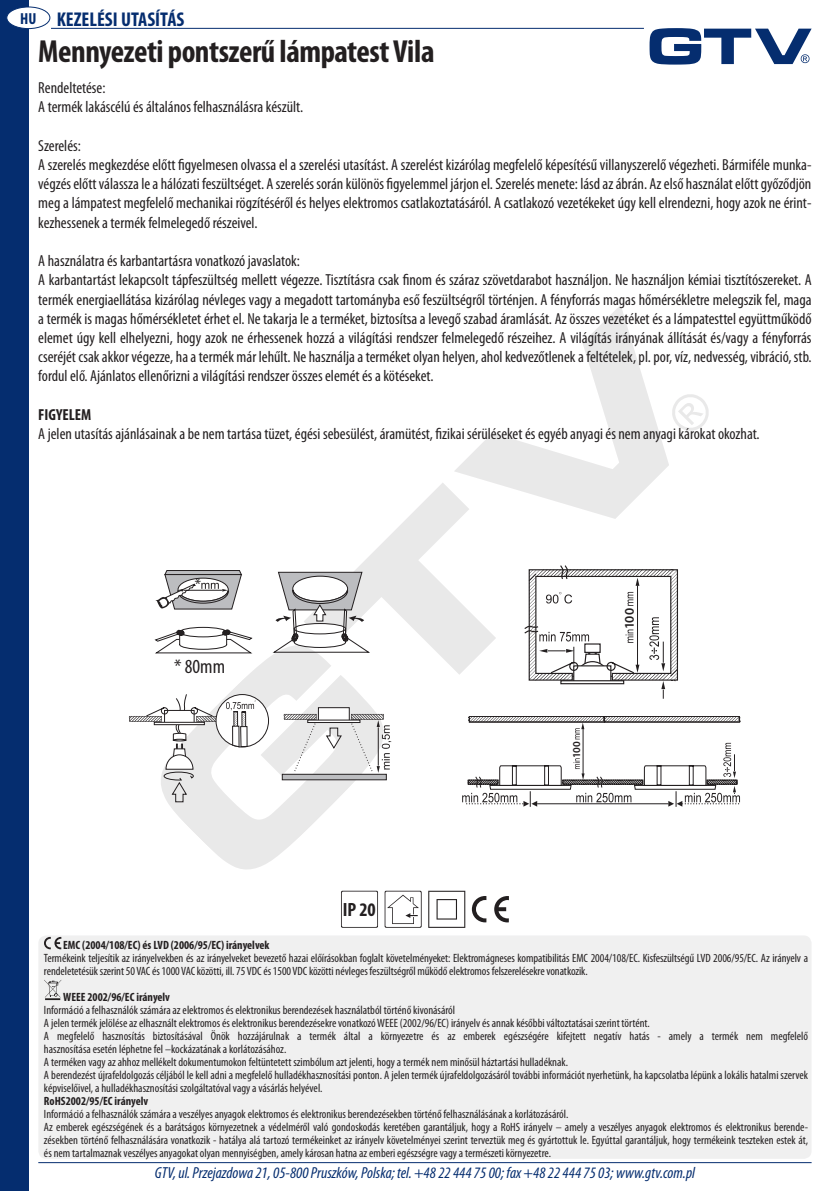
<style>
.page{position:relative;width:840px;height:1191px;background:#fff}
.page>*{position:absolute;margin:0;border:0;box-sizing:border-box;transform-origin:0 0}
.t1{font:700 condensed 32px "Myriad Pro";letter-spacing:-.015em;color:#231f20}
.t2{font:700 condensed 20px "Myriad Pro";color:#052d6f}
.t3{font:condensed 20px "Myriad Pro";color:#231f20}
.t4{font:700 condensed 19.2px "Myriad Pro";color:#231f20}
.t5{font:condensed 16.8px "Myriad Pro";color:#231f20}
.t6{font:condensed 16px/19.2px "Myriad Pro";color:#231f20}
.t7{font:italic condensed 16px "Myriad Pro";color:#052d6f}
.t8{font:700 condensed 16px "Myriad Pro";color:#231f20}
.t9{font:600 13.2px "Myriad Pro";color:#231f20}
.t10{font:condensed 12px/13px "Myriad Pro";color:#231f20}
.t11{font:700 condensed 12px "Myriad Pro";color:#231f20}
.t12{font:600 10.6px "Myriad Pro";color:#231f20}
.s1{font-size:16px}
</style>
<div class="page">
<div style="left:0;top:0;width:28px;height:1191px;background:#052d6f"></div>
<svg style="left:649px;top:28px;width:162px;height:37px"></svg>
<hr style="left:38px;top:1162px;width:773px;height:1px;background:#052d6f">
<hr style="left:51px;top:28px;width:592px;height:1px;background:#052d6f">
<div style="left:7px;top:7px;width:43px;height:22px;background:#fff;border-radius:50%"></div>
<div style="left:6px;top:7px;width:44px;height:22px;border:1px solid #052d6f;border-radius:50%"></div>
<svg style="left:168px;top:305px;width:500px;height:565px"></svg>
<svg style="left:672px;top:394px;width:36px;height:37px"></svg>
<div style="left:38px;top:935px;width:773px;height:223px;background:#f0f0f0;border-radius:8px"></div>
<svg style="left:44px;top:937px;width:17px;height:12px"></svg>
<svg style="left:44px;top:980px;width:17px;height:20px"></svg>
<svg style="left:341px;top:890px;width:37px;height:37px"></svg>
<svg style="left:384px;top:890px;width:37px;height:37px"></svg>
<svg style="left:428px;top:890px;width:37px;height:38px"></svg>
<svg style="left:494px;top:896px;width:14px;height:26px"></svg>
<svg style="left:471px;top:896px;width:15px;height:26px"></svg>
<svg style="left:524px;top:565px;width:153px;height:133px"></svg>
<svg style="left:462px;top:716px;width:277px;height:91px"></svg>
<div style="left:216px;top:694px;width:52px;height:53px;background:#fff;border-radius:50%"></div>
<svg style="left:129px;top:693px;width:126px;height:109px"></svg>
<svg style="left:282px;top:774px;width:104px;height:6px"></svg>
<div style="left:318px;top:707px;width:31px;height:15px;background:#fff;border:1px solid #231f20"></div>
<svg style="left:283px;top:714px;width:108px;height:60px"></svg>
<svg style="left:269px;top:571px;width:100px;height:82px"></svg>
<svg style="left:155px;top:626px;width:100px;height:28px"></svg>
<svg style="left:155px;top:569px;width:87px;height:41px"></svg>
<h2 class="t2" style="left:20px;top:7px;width:166px"><span class="s1">HU</span> KEZELÉSI UTASÍTÁS</h2>
<h1 class="t1" style="left:38px;top:32px;width:397px">Mennyezeti pontszerű lámpatest Vila</h1>
<h3 class="t6" style="left:38px;top:78px;width:266px">Rendeltetése:<br>A termék lakáscélú és általános felhasználásra készült.</h3>
<p class="t6" style="left:38px;top:136px;width:774px">Szerelés:<br>A szerelés megkezdése előtt figyelmesen olvassa el a szerelési utasítást. A szerelést kizárólag megfelelő képesítésű villanyszerelő végezheti. Bármiféle munka&shy;végzés előtt válassza le a hálózati feszültséget. A szerelés során különös figyelemmel járjon el. Szerelés menete: lásd az ábrán. Az első használat előtt győződjön meg a lámpatest megfelelő mechanikai rögzítéséről és helyes elektromos csatlakoztatásáról. A csatlakozó vezetékeket úgy kell elrendezni, hogy azok ne érint&shy;kezhessenek a termék felmelegedő részeivel.</p>
<p class="t6" style="left:38px;top:251px;width:774px">A használatra és karbantartásra vonatkozó javaslatok:<br>A karbantartást lekapcsolt tápfeszültség mellett végezze. Tisztításra csak finom és száraz szövetdarabot használjon. Ne használjon kémiai tisztítószereket. A termék energiaellátása kizárólag névleges vagy a megadott tartományba eső feszültségről történjen. A fényforrás magas hőmérsékletre melegszik fel, maga a termék is magas hőmérsékletet érhet el. Ne takarja le a terméket, biztosítsa a levegő szabad áramlását. Az összes vezetéket és a lámpatesttel együttműködő elemet úgy kell elhelyezni, hogy azok ne érhessenek hozzá a világítási rendszer felmelegedő részeihez. A világítás irányának állítását és/vagy a fényforrás cseréjét csak akkor végezze, ha a termék már lehűlt. Ne használja a terméket olyan helyen, ahol kedvezőtlenek a feltételek, pl. por, víz, nedvesség, vibráció, stb. fordul elő. Ajánlatos ellenőrizni a világítási rendszer összes elemét és a kötéseket.</p>
<h3 class="t8" style="left:38px;top:404px;width:55px">FIGYELEM</h3>
<h3 class="t6" style="left:38px;top:424px;width:722px">A jelen utasítás ajánlásainak a be nem tartása tüzet, égési sebesülést, áramütést, fizikai sérüléseket és egyéb anyagi és nem anyagi károkat okozhat.</h3>
<h3 class="t5" style="left:195px;top:574px;width:8px">*</h3>
<h2 class="t3" style="left:174px;top:655px;width:52px">* 80mm</h2>
<h3 class="t4" style="left:342px;top:898px;width:35px">IP 20</h3>
<p class="t9" style="left:620px;top:629px;width:23px;rotate:-90deg">100</p>
<p class="t12" style="left:569px;top:758px;width:19px;rotate:-90deg">100</p>
<p class="t11" style="left:63px;top:937px;width:208px">EMC (2004/108/EC) és LVD (2006/95/EC) irányelvek</p>
<p class="t10" style="left:44px;top:951px;width:765px">Termékeink teljesítik az irányelvekben és az irányelveket bevezető hazai előírásokban foglalt követelményeket: Elektromágneses kompatibilitás EMC 2004/108/EC. Kisfeszültségű LVD 2006/95/EC. Az irányelv a rendeletetésük szerint 50 VAC és 1000 VAC közötti, ill. 75 VDC és 1500 VDC közötti névleges feszültségről működő elektromos felszerelésekre vonatkozik.</p>
<p class="t11" style="left:63px;top:989px;width:108px">WEEE 2002/96/EC irányelv</p>
<p class="t10" style="left:44px;top:1003px;width:765px">Információ a felhasználók számára az elektromos és elektronikus berendezések használatból történő kivonásáról<br>A jelen termék jelölése az elhasznált elektromos és elektronikus berendezésekre vonatkozó WEEE (2002/96/EC) irányelv és annak későbbi változtatásai szerint történt.<br>A megfelelő hasznosítás biztosításával Önök hozzájárulnak a termék által a környezetre és az emberek egészségére kifejtett negatív hatás - amely a termék nem megfelelő hasznosítása esetén léphetne fel –kockázatának a korlátozásához.<br>A terméken vagy az ahhoz mellékelt dokumentumokon feltüntetett szimbólum azt jelenti, hogy a termék nem minősül háztartási hulladéknak.<br>A berendezést újrafeldolgozás céljából le kell adni a megfelelő hulladékhasznosítási ponton. A jelen termék újrafeldolgozásáról további információt nyerhetünk, ha kapcsolatba lépünk a lokális hatalmi szervek képviselőivel, a hulladékhasznosítási szolgáltatóval vagy a vásárlás helyével.</p>
<p class="t11" style="left:44px;top:1093px;width:106px">RoHS2002/95/EC irányelv</p>
<p class="t10" style="left:44px;top:1107px;width:765px">Információ a felhasználók számára a veszélyes anyagok elektromos és elektronikus berendezésekben történő felhasználásának a korlátozásáról.<br>Az emberek egészségének és a barátságos környezetnek a védelméről való gondoskodás keretében garantáljuk, hogy a RoHS irányelv – amely a veszélyes anyagok elektromos és elektronikus berende&shy;zésekben történő felhasználására vonatkozik - hatálya alá tartozó termékeinket az irányelv követelményei szerint terveztük meg és gyártottuk le. Egyúttal garantáljuk, hogy termékeink teszteken estek át, és nem tartalmaznak veszélyes anyagokat olyan mennyiségben, amely károsan hatna az emberi egészségre vagy a természeti környezetre.</p>
<h3 class="t7" style="left:155px;top:1163px;width:541px">GTV, ul. Przejazdowa 21, 05-800 Pruszków, Polska; tel. +48 22 444 75 00; fax +48 22 444 75 03; www.gtv.com.pl</h3>
</div>
